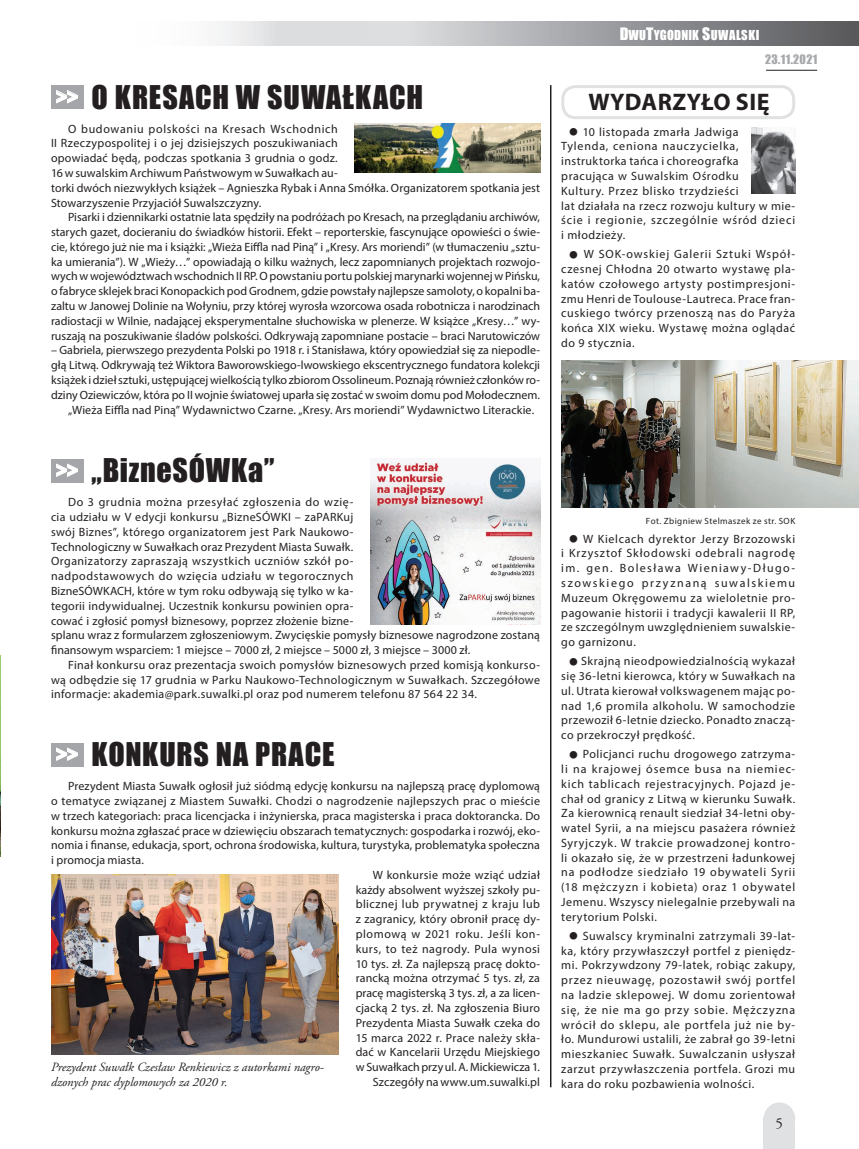
<style>
.page{position:relative;width:859px;height:1149px;background:#fff}
.page>*{position:absolute;margin:0;border:0;box-sizing:border-box;transform-origin:0 0}
.t1{font:30px "Impact";letter-spacing:.03em;color:#231f20}
.t2{font:24.45px "Impact";color:#fff;scale:.87 1}
.t3{font:700 24px "Myriad Pro";letter-spacing:.02em;color:#231f20}
.t4{font:15px "Adobe Garamond Pro";color:#231f20}
.t5{font:italic 12.6px/14.7px "Adobe Garamond Pro";color:#231f20}
.t6{font:12.6px "Impact";letter-spacing:.015em;color:#fff}
.t7{font:12px/14.7px "Myriad Pro";letter-spacing:.015em;color:#231f20;text-align:justify}
.t8{font:12px/14.7px "Myriad Pro";letter-spacing:.045em;color:#231f20}
.t9{font:12px "Myriad Pro";letter-spacing:-.005em;color:#231f20}
.t10{font:12px "Myriad Pro";letter-spacing:.035em;color:#231f20}
.t11{font:12px "Myriad Pro";letter-spacing:.04em;color:#231f20}
.t12{font:12px "Impact";letter-spacing:.03em;color:#a8a9ad}
.t13{font:9px "Myriad Pro";letter-spacing:.045em;color:#231f20}
.s1{font-size:15.75px}
</style>
<div class="page">
<svg style="left:219px;top:21px;width:640px;height:25px;background:#acadb0"></svg>
<hr style="left:766px;top:70px;width:51px;height:1px;background:#231f20">
<div style="left:764px;top:1101px;width:31px;height:33px;background:#e0e1e3;border-radius:50%"></div>
<div style="left:764px;top:1117px;width:31px;height:31px;background:#e0e1e3"></div>
<img style="left:751px;top:127px;width:44px;height:66px">
<img style="left:562px;top:360px;width:297px;height:147px">
<div style="left:561px;top:85px;width:234px;height:34px;border:3px solid #e0e1e3;border-radius:13px"></div>
<hr style="left:550px;top:85px;width:1px;height:1001px;background:#231f20">
<div style="left:51px;top:458px;width:32px;height:24px;background:#a5a6aa"></div>
<svg style="left:56px;top:464px;width:22px;height:12px"></svg>
<img style="left:370px;top:460px;width:170px;height:164px">
<img style="left:51px;top:874px;width:288px;height:180px">
<div style="left:51px;top:742px;width:32px;height:24px;background:#a5a6aa"></div>
<svg style="left:56px;top:747px;width:22px;height:13px"></svg>
<div style="left:51px;top:85px;width:32px;height:24px;background:#a5a6aa"></div>
<svg style="left:56px;top:90px;width:22px;height:13px"></svg>
<img style="left:355px;top:124px;width:185px;height:48px">
<img style="left:0;top:655px;width:1px;height:201px">
<h1 class="t1" style="left:92px;top:74px;width:333px">O KRESACH W SUWAŁKACH</h1>
<p class="t7" style="left:51px;top:121px;width:490px;text-align:left;text-indent:17px">O budowaniu polskości na Kresach Wschodnich<br>II Rzeczypospolitej i o jej dzisiejszych poszukiwaniach<br>opowiadać będą, podczas spotkania 3 grudnia o godz.<br>16 w suwalskim Archiwum Państwowym w Suwałkach au-<br>torki dwóch niezwykłych książek – Agnieszka Rybak i Anna Smółka. Organizatorem spotkania jest Stowarzyszenie Przyjaciół Suwalszczyzny.</p>
<p class="t7" style="left:51px;top:210px;width:491px;text-indent:17px">Pisarki i dziennikarki ostatnie lata spędziły na podróżach po Kresach, na przeglądaniu archiwów, starych gazet, docieraniu do świadków historii. Efekt – reporterskie, fascynujące opowieści o świe&shy;cie, którego już nie ma i książki: „Wieża Eiffla nad Piną” i „Kresy. Ars moriendi” (w tłumaczeniu „sztu&shy;ka umierania”). W „Wieży…” opowiadają o kilku ważnych, lecz zapomnianych projektach rozwojo&shy;wych w województwach wschodnich II RP. O powstaniu portu polskiej marynarki wojennej w Pińsku, o fabryce sklejek braci Konopackich pod Grodnem, gdzie powstały najlepsze samoloty, o kopalni ba&shy;zaltu w Janowej Dolinie na Wołyniu, przy której wyrosła wzorcowa osada robotnicza i narodzinach radiostacji w Wilnie, nadającej eksperymentalne słuchowiska w plenerze. W książce „Kresy…” wy&shy;ruszają na poszukiwanie śladów polskości. Odkrywają zapomniane postacie – braci Narutowiczów</p>
<p class="t7" style="left:51px;top:343px;width:490px">– Gabriela, pierwszego prezydenta Polski po 1918 r. i Stanisława, który opowiedział się za niepodle-</p>
<p class="t7" style="left:51px;top:357px;width:490px">głą Litwą. Odkrywają też Wiktora Baworowskiego-lwowskiego ekscentrycznego fundatora kolekcji</p>
<p class="t9" style="left:51px;top:372px;width:490px">książek i dzieł sztuki, ustępującej wielkością tylko zbiorom Ossolineum. Poznają również członków ro-</p>
<p class="t7" style="left:51px;top:387px;width:490px">dziny Oziewiczów, która po II wojnie światowej uparła się zostać w swoim domu pod Mołodecznem.</p>
<p class="t7" style="left:68px;top:402px;width:468px">„Wieża Eiffla nad Piną” Wydawnictwo Czarne. „Kresy. Ars moriendi” Wydawnictwo Literackie.</p>
<h1 class="t1" style="left:92px;top:447px;width:101px">„BIZNESÓWK</h1>
<h1 class="t1" style="left:248px;top:447px;width:28px">A”</h1>
<p class="t7" style="left:51px;top:494px;width:490px;text-align:left;text-indent:17px">Do 3 grudnia można przesyłać zgłoszenia do wzię-<br>cia udziału w V edycji konkursu „BizneSÓWKI – zaPARKuj<br>swój Biznes”, którego organizatorem jest Park Naukowo-<br>Technologiczny w Suwałkach oraz Prezydent Miasta Suwałk.<br>Organizatorzy zapraszają wszystkich uczniów szkół po-<br>nadpodstawowych do wzięcia udziału w tegorocznych<br>BizneSÓWKACH, które w tym roku odbywają się tylko w ka-<br>tegorii indywidualnej. Uczestnik konkursu powinien opra-<br>cować i zgłosić pomysł biznesowy, poprzez złożenie bizne-<br>splanu wraz z formularzem zgłoszeniowym. Zwycięskie pomysły biznesowe nagrodzone zostaną finansowym wsparciem: 1 miejsce – 7000 zł, 2 miejsce – 5000 zł, 3 miejsce – 3000 zł.</p>
<p class="t7" style="left:51px;top:657px;width:490px;text-indent:17px">Finał konkursu oraz prezentacja swoich pomysłów biznesowych przed komisją konkurso&shy;wą odbędzie się 17 grudnia w Parku Naukowo-Technologicznym w Suwałkach. Szczegółowe informacje: akademia@park.suwalki.pl oraz pod numerem telefonu 87 564 22 34.</p>
<h2 class="t2" style="left:56px;top:78px;width:27px">&gt;&gt;</h2>
<h2 class="t2" style="left:56px;top:451px;width:27px">&gt;&gt;</h2>
<h1 class="t1" style="left:92px;top:731px;width:244px">KONKURS NA PRACE</h1>
<p class="t7" style="left:68px;top:778px;width:474px">Prezydent Miasta Suwałk ogłosił już siódmą edycję konkursu na najlepszą pracę dyplomową</p>
<p class="t7" style="left:51px;top:793px;width:490px">o tematyce związanej z Miastem Suwałki. Chodzi o nagrodzenie najlepszych prac o mieście</p>
<p class="t7" style="left:51px;top:808px;width:491px">w trzech kategoriach: praca licencjacka i inżynierska, praca magisterska i praca doktorancka. Do</p>
<p class="t7" style="left:51px;top:822px;width:490px">konkursu można zgłaszać prace w dziewięciu obszarach tematycznych: gospodarka i rozwój, eko-</p>
<p class="t7" style="left:51px;top:837px;width:490px">nomia i finanse, edukacja, sport, ochrona środowiska, kultura, turystyka, problematyka społeczna</p>
<p class="t7" style="left:51px;top:852px;width:94px">i promocja miasta.</p>
<p class="t7" style="left:373px;top:867px;width:169px">W konkursie może wziąć udział</p>
<p class="t7" style="left:356px;top:881px;width:186px">każdy absolwent wyższej szkoły pu-</p>
<p class="t10" style="left:356px;top:896px;width:186px">blicznej lub prywatnej z kraju lub</p>
<p class="t7" style="left:356px;top:911px;width:186px">z zagranicy, który obronił pracę dy-</p>
<p class="t8" style="left:356px;top:926px;width:186px">plomową w 2021 roku. Jeśli kon-</p>
<p class="t11" style="left:356px;top:941px;width:186px">kurs, to też nagrody. Pula wynosi</p>
<p class="t7" style="left:356px;top:955px;width:186px">10 tys. zł. Za najlepszą pracę dokto-</p>
<p class="t7" style="left:356px;top:970px;width:186px">rancką można otrzymać 5 tys. zł, za</p>
<p class="t7" style="left:356px;top:985px;width:186px">pracę magisterską 3 tys. zł, a za licen-</p>
<p class="t7" style="left:356px;top:1000px;width:186px">cjacką 2 tys. zł. Na zgłoszenia Biuro</p>
<p class="t7" style="left:356px;top:1014px;width:186px">Prezydenta Miasta Suwałk czeka do</p>
<p class="t7" style="left:356px;top:1029px;width:186px">15 marca 2022 r. Prace należy skła-</p>
<p class="t7" style="left:356px;top:1044px;width:186px">dać w Kancelarii Urzędu Miejskiego</p>
<p class="t7" style="left:356px;top:1059px;width:186px">w Suwałkach przy ul. A. Mickiewicza 1.</p>
<p class="t7" style="left:373px;top:1073px;width:169px">Szczegóły na www.um.suwalki.pl</p>
<h2 class="t2" style="left:56px;top:735px;width:27px">&gt;&gt;</h2>
<p class="t5" style="left:51px;top:1059px;width:274px">Prezydent Suwałk Czesław Renkiewicz z autorkami nagro&shy;dzonych prac dyplomowych za 2020 r.</p>
<p class="t6" style="left:620px;top:26px;width:141px"><span class="s1">D</span>WU<span class="s1">T</span>YGODNIK <span class="s1">S</span>UWALSKI</p>
<p class="t12" style="left:765px;top:50px;width:54px">23.11.2021</p>
<h3 class="t3" style="left:588px;top:86px;width:183px">WYDARZYŁO SIĘ</h3>
<p class="t8" style="left:561px;top:124px;width:235px;text-indent:9px">■ 10 listopada zmarła Jadwiga<br>Tylenda, ceniona nauczycielka, instruktorka tańca i choreografka<br>pracująca w Suwalskim Ośrodku<br>Kultury. Przez blisko trzydzieści<br>lat działała na rzecz rozwoju kultury w mie&shy;ście i regionie, szczególnie wśród dzieci i młodzieży.</p>
<p class="t7" style="left:561px;top:246px;width:235px;text-indent:9px">■ W SOK-owskiej Galerii Sztuki Współ&shy;czesnej Chłodna 20 otwarto wystawę pla&shy;katów czołowego artysty postimpresjoni&shy;zmu Henri de Toulouse-Lautreca. Prace fran&shy;cuskiego twórcy przenoszą nas do Paryża końca XIX wieku. Wystawę można oglądać do 9 stycznia.</p>
<p class="t13" style="left:646px;top:515px;width:151px">Fot. Zbigniew Stelmaszek ze str. SOK</p>
<p class="t7" style="left:561px;top:531px;width:235px;text-indent:8px">■ W Kielcach dyrektor Jerzy Brzozowski i Krzysztof Skłodowski odebrali nagrodę im. gen. Bolesława Wieniawy-Długo&shy;szowskiego przyznaną suwalskiemu Muzeum Okręgowemu za wieloletnie pro&shy;pagowanie historii i tradycji kawalerii II RP, ze szczególnym uwzględnieniem suwalskie&shy;go garnizonu.</p>
<p class="t7" style="left:561px;top:653px;width:235px;text-indent:9px">■ Skrajną nieodpowiedzialnością wykazał się 36-letni kierowca, który w Suwałkach na ul. Utrata kierował volkswagenem mając po&shy;nad 1,6 promila alkoholu. W samochodzie przewoził 6-letnie dziecko. Ponadto znaczą&shy;co przekroczył prędkość.</p>
<p class="t7" style="left:561px;top:746px;width:235px;text-indent:9px">■ Policjanci ruchu drogowego zatrzyma&shy;li na krajowej ósemce busa na niemiec&shy;kich tablicach rejestracyjnych. Pojazd je&shy;chał od granicy z Litwą w kierunku Suwałk.<br>Za kierownicą renault siedział 34-letni oby&shy;watel Syrii, a na miejscu pasażera również Syryjczyk. W trakcie prowadzonej kontro&shy;li okazało się, że w przestrzeni ładunkowej na podłodze siedziało 19 obywateli Syrii (18 mężczyzn i kobieta) oraz 1 obywatel Jemenu. Wszyscy nielegalnie przebywali na terytorium Polski.</p>
<p class="t7" style="left:561px;top:928px;width:235px;text-indent:9px">■ Suwalscy kryminalni zatrzymali 39-lat&shy;ka, który przywłaszczył portfel z pieniędz&shy;mi. Pokrzywdzony 79-latek, robiąc zakupy, przez nieuwagę, pozostawił swój portfel na ladzie sklepowej. W domu zorientował się, że nie ma go przy sobie. Mężczyzna wrócił do sklepu, ale portfela już nie by&shy;ło. Mundurowi ustalili, że zabrał go 39-letni mieszkaniec Suwałk. Suwalczanin usłyszał zarzut przywłaszczenia portfela. Grozi mu kara do roku pozbawienia wolności.</p>
<p class="t4" style="left:775px;top:1114px;width:9px">5</p>
</div>
